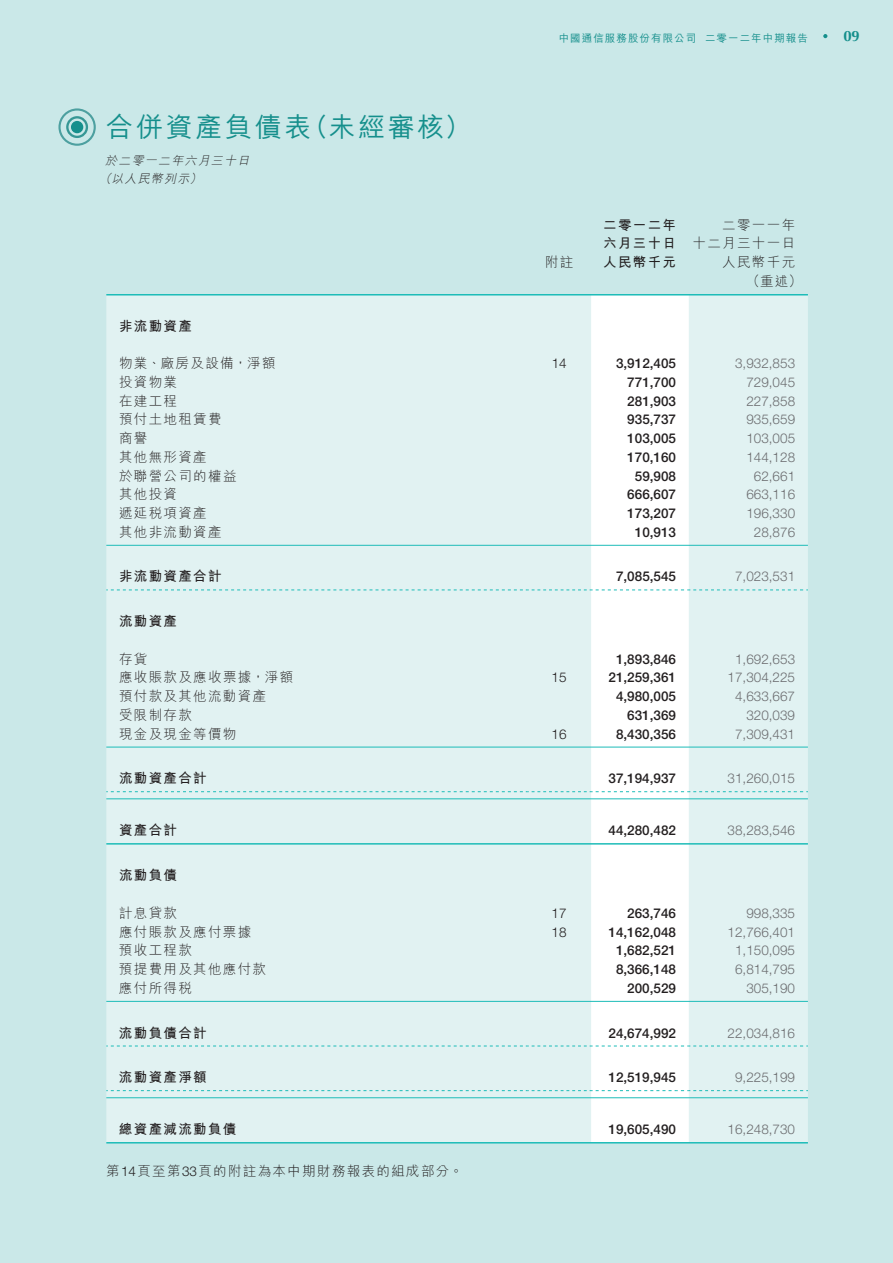
<style>
.page{position:relative;width:893px;height:1263px;background:#cae8e8}
.page>*{position:absolute;margin:0;border:0;box-sizing:border-box;transform-origin:0 0}
.t1{font:500 27px "M Hei HK";letter-spacing:.1em;color:#158f8c}
.t2{font:700 15px "Optima LT Std";color:#158f8c}
.t3{font:500 13.5px "Helvetica Neue LT Std";color:#231f20}
.t4{font:300 13.5px "Helvetica Neue LT Std";color:#6c6d70}
.t5{font:300 13.5px/18.8px "M Hei HK";letter-spacing:.1em;color:#231f20;text-align:right}
.t6{font:700 13.5px/18.8px "M Hei HK";letter-spacing:.1em;color:#231f20}
.t7{font:300 13.5px "Helvetica Neue LT Std";color:#231f20}
.t8{font:italic 300 12px/18px "M Hei HK";color:#231f20}
.t9{font:500 10.5px "M Hei HK";letter-spacing:.1em;color:#158f8c}
.s1{font-family:"Helvetica Neue LT Std"}
</style>
<div class="page">
<svg style="left:823px;top:34px;width:4px;height:4px"></svg>
<div style="left:71px;top:121px;width:12px;height:12px;background:#158f8c;border-radius:50%"></div>
<div style="left:66px;top:116px;width:22px;height:22px;border:2px solid #369795;border-radius:50%"></div>
<div style="left:58px;top:108px;width:38px;height:38px;border:2px solid #4da0a0;border-radius:50%"></div>
<div style="left:106px;top:295px;width:702px;height:847px;background:#e1f2f2"></div>
<div style="left:591px;top:295px;width:98px;height:847px;background:#fff"></div>
<hr style="left:106px;top:294px;width:702px;height:1px;background:#1dbcb8">
<hr style="left:106px;top:843px;width:702px;height:1px;background:#1dbcb8">
<hr style="left:106px;top:1001px;width:702px;height:1px;background:#1dbcb8">
<hr style="left:106px;top:798px;width:702px;height:1px;background:#1dbcb8">
<svg style="left:106px;top:1045px;width:702px;height:1px"></svg>
<hr style="left:106px;top:747px;width:702px;height:1px;background:#1dbcb8">
<svg style="left:106px;top:589px;width:702px;height:1px"></svg>
<hr style="left:106px;top:1097px;width:702px;height:1px;background:#1dbcb8">
<hr style="left:106px;top:545px;width:702px;height:1px;background:#1dbcb8">
<svg style="left:106px;top:1090px;width:702px;height:1px"></svg>
<svg style="left:106px;top:791px;width:702px;height:1px"></svg>
<hr style="left:106px;top:1142px;width:702px;height:1px;background:#1dbcb8">
<h1 class="t1" style="left:106px;top:116px;width:367px">合併資產負債表（未經審核）</h1>
<p class="t8" style="left:99px;top:153px;width:154px;text-indent:6px">於二零一二年六月三十日（以人民幣列示）</p>
<p class="t9" style="left:559px;top:34px;width:251px">中國通信服務股份有限公司 二零一二年中期報告</p>
<p class="t6" style="left:603px;top:217px;width:74px">二零一二年六月三十日</p>
<p class="t5" style="left:693px;top:217px;width:104px">二零一一年<br>十二月三十一日</p>
<p class="t5" style="left:545px;top:255px;width:30px">附註</p>
<p class="t6" style="left:603px;top:255px;width:74px">人民幣千元</p>
<p class="t5" style="left:747px;top:255px;width:57px;text-align:left;text-indent:-24px">人民幣千元（重述）</p>
<p class="t6" style="left:119px;top:318px;width:74px">非流動資產</p>
<p class="t5" style="left:119px;top:355px;width:158px">物業、廠房及設備，淨額</p>
<p class="t7" style="left:552px;top:358px;width:17px">14</p>
<p class="t3" style="left:616px;top:358px;width:62px">3,912,405</p>
<p class="t4" style="left:735px;top:358px;width:62px">3,932,853</p>
<p class="t5" style="left:119px;top:374px;width:60px">投資物業</p>
<p class="t3" style="left:627px;top:377px;width:50px">771,700</p>
<p class="t4" style="left:746px;top:377px;width:50px">729,045</p>
<p class="t5" style="left:119px;top:393px;width:60px">在建工程</p>
<p class="t3" style="left:627px;top:396px;width:50px">281,903</p>
<p class="t4" style="left:746px;top:396px;width:50px">227,858</p>
<p class="t5" style="left:119px;top:412px;width:104px">預付土地租賃費</p>
<p class="t3" style="left:627px;top:415px;width:50px">935,737</p>
<p class="t4" style="left:746px;top:415px;width:50px">935,659</p>
<p class="t5" style="left:119px;top:430px;width:30px">商譽</p>
<p class="t3" style="left:627px;top:433px;width:50px">103,005</p>
<p class="t4" style="left:746px;top:433px;width:50px">103,005</p>
<p class="t5" style="left:119px;top:449px;width:89px">其他無形資產</p>
<p class="t3" style="left:627px;top:452px;width:50px">170,160</p>
<p class="t4" style="left:746px;top:452px;width:50px">144,128</p>
<p class="t5" style="left:119px;top:468px;width:119px">於聯營公司的權益</p>
<p class="t3" style="left:635px;top:471px;width:43px">59,908</p>
<p class="t4" style="left:754px;top:471px;width:43px">62,661</p>
<p class="t5" style="left:119px;top:487px;width:60px">其他投資</p>
<p class="t3" style="left:627px;top:490px;width:50px">666,607</p>
<p class="t4" style="left:746px;top:490px;width:50px">663,116</p>
<p class="t5" style="left:119px;top:505px;width:89px">遞延稅項資產</p>
<p class="t3" style="left:627px;top:508px;width:50px">173,207</p>
<p class="t4" style="left:746px;top:508px;width:50px">196,330</p>
<p class="t5" style="left:119px;top:524px;width:104px">其他非流動資產</p>
<p class="t3" style="left:635px;top:527px;width:43px">10,913</p>
<p class="t4" style="left:754px;top:527px;width:43px">28,876</p>
<p class="t6" style="left:119px;top:569px;width:104px">非流動資產合計</p>
<p class="t3" style="left:616px;top:572px;width:62px">7,085,545</p>
<p class="t4" style="left:735px;top:572px;width:62px">7,023,531</p>
<p class="t6" style="left:119px;top:613px;width:60px">流動資產</p>
<p class="t5" style="left:119px;top:651px;width:30px">存貨</p>
<p class="t3" style="left:616px;top:654px;width:62px">1,893,846</p>
<p class="t4" style="left:735px;top:654px;width:62px">1,692,653</p>
<p class="t5" style="left:119px;top:670px;width:176px">應收賬款及應收票據，淨額</p>
<p class="t7" style="left:552px;top:673px;width:17px">15</p>
<p class="t3" style="left:608px;top:673px;width:69px">21,259,361</p>
<p class="t4" style="left:728px;top:673px;width:69px">17,304,225</p>
<p class="t5" style="left:119px;top:688px;width:149px">預付款及其他流動資產</p>
<p class="t3" style="left:616px;top:691px;width:62px">4,980,005</p>
<p class="t4" style="left:735px;top:691px;width:62px">4,633,667</p>
<p class="t5" style="left:119px;top:707px;width:74px">受限制存款</p>
<p class="t3" style="left:627px;top:710px;width:50px">631,369</p>
<p class="t4" style="left:746px;top:710px;width:50px">320,039</p>
<p class="t5" style="left:119px;top:726px;width:119px">現金及現金等價物</p>
<p class="t7" style="left:552px;top:729px;width:17px">16</p>
<p class="t3" style="left:616px;top:729px;width:62px">8,430,356</p>
<p class="t4" style="left:735px;top:729px;width:62px">7,309,431</p>
<p class="t6" style="left:119px;top:771px;width:89px">流動資產合計</p>
<p class="t3" style="left:608px;top:773px;width:69px">37,194,937</p>
<p class="t4" style="left:728px;top:773px;width:69px">31,260,015</p>
<p class="t6" style="left:119px;top:822px;width:60px">資產合計</p>
<p class="t3" style="left:608px;top:825px;width:69px">44,280,482</p>
<p class="t4" style="left:728px;top:825px;width:69px">38,283,546</p>
<p class="t6" style="left:119px;top:868px;width:60px">流動負債</p>
<p class="t5" style="left:119px;top:905px;width:60px">計息貸款</p>
<p class="t7" style="left:552px;top:908px;width:17px">17</p>
<p class="t3" style="left:627px;top:908px;width:50px">263,746</p>
<p class="t4" style="left:746px;top:908px;width:50px">998,335</p>
<p class="t5" style="left:119px;top:924px;width:134px">應付賬款及應付票據</p>
<p class="t7" style="left:552px;top:927px;width:17px">18</p>
<p class="t3" style="left:608px;top:927px;width:69px">14,162,048</p>
<p class="t4" style="left:727px;top:927px;width:69px">12,766,401</p>
<p class="t5" style="left:119px;top:943px;width:74px">預收工程款</p>
<p class="t3" style="left:616px;top:946px;width:62px">1,682,521</p>
<p class="t4" style="left:735px;top:946px;width:62px">1,150,095</p>
<p class="t5" style="left:119px;top:961px;width:149px">預提費用及其他應付款</p>
<p class="t3" style="left:616px;top:964px;width:62px">8,366,148</p>
<p class="t4" style="left:735px;top:964px;width:62px">6,814,795</p>
<p class="t5" style="left:119px;top:980px;width:74px">應付所得稅</p>
<p class="t3" style="left:627px;top:983px;width:50px">200,529</p>
<p class="t4" style="left:746px;top:983px;width:50px">305,190</p>
<p class="t6" style="left:119px;top:1025px;width:89px">流動負債合計</p>
<p class="t3" style="left:608px;top:1028px;width:69px">24,674,992</p>
<p class="t4" style="left:727px;top:1028px;width:69px">22,034,816</p>
<p class="t6" style="left:119px;top:1069px;width:89px">流動資產淨額</p>
<p class="t3" style="left:608px;top:1072px;width:69px">12,519,945</p>
<p class="t4" style="left:735px;top:1072px;width:62px">9,225,199</p>
<p class="t6" style="left:119px;top:1121px;width:119px">總資產減流動負債</p>
<p class="t3" style="left:608px;top:1124px;width:69px">19,605,490</p>
<p class="t4" style="left:727px;top:1124px;width:69px">16,248,730</p>
<p class="t5" style="left:106px;top:1163px;width:358px">第<span class="s1">14</span>頁至第<span class="s1">33</span>頁的附註為本中期財務報表的組成部分。</p>
<p class="t2" style="left:844px;top:30px;width:18px">09</p>
</div>
